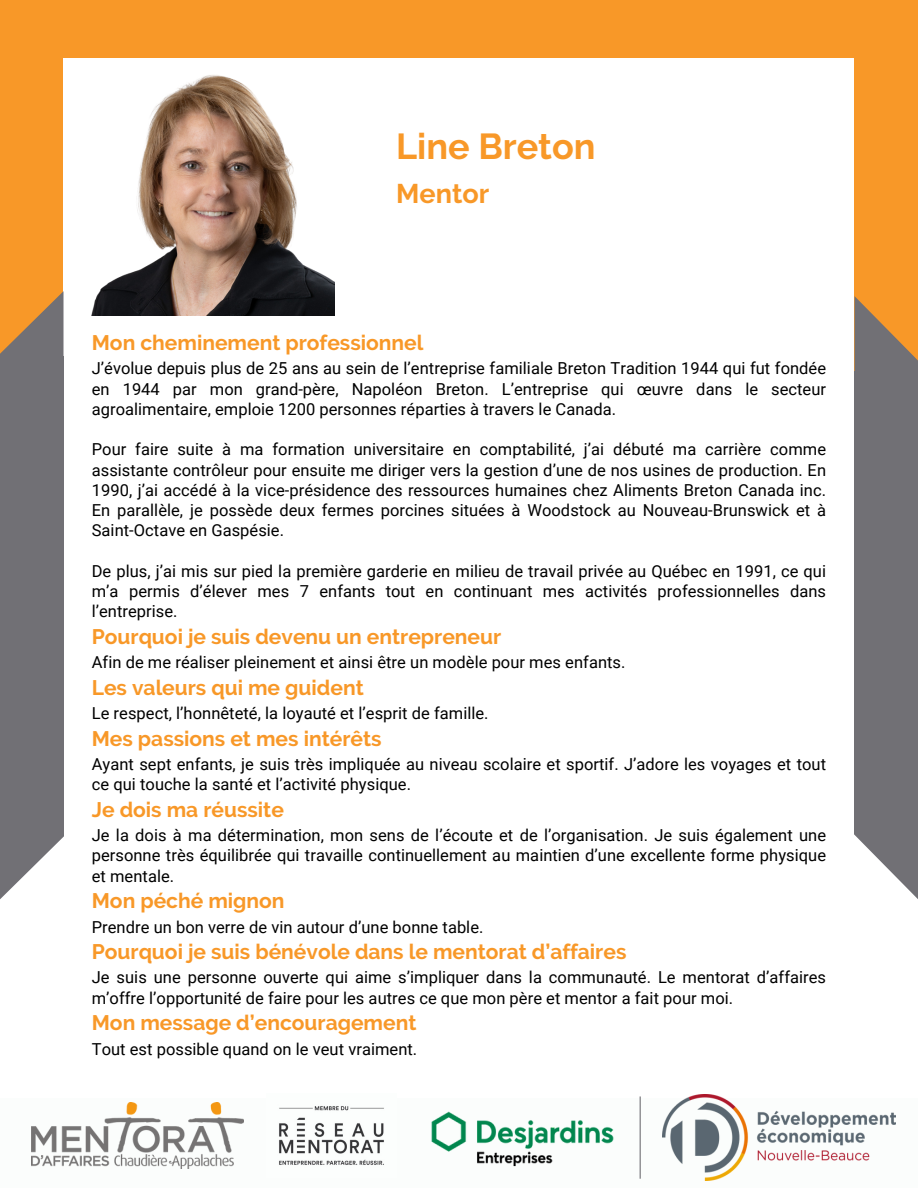
<style>
.page{position:relative;width:918px;height:1188px;background:#fff}
.page>*{position:absolute;margin:0;border:0;box-sizing:border-box;transform-origin:0 0}
.t1{font:700 36px "Raleway";color:#f89828}
.t2{font:700 27px "Raleway";color:#f89828}
.t3{font:700 21px "Raleway";color:#f89828}
.t4{font:16.5px/20.2px "Roboto";letter-spacing:.005em;color:#000;text-align:justify}
</style>
<div class="page">
<div style="left:0;top:1099px;width:918px;height:89px;background:#fbfdfc"></div>
<img style="left:279px;top:1106px;width:105px;height:59px">
<img style="left:662px;top:1095px;width:233px;height:85px">
<img style="left:32px;top:1102px;width:211px;height:67px">
<img style="left:431px;top:1111px;width:183px;height:56px">
<div style="left:0;top:0;width:138px;height:363px;background:#f89828"></div>
<div style="left:0;top:0;width:918px;height:112px;background:#f89828"></div>
<div style="left:796px;top:0;width:122px;height:387px;background:#f89828"></div>
<div style="left:64px;top:58px;width:790px;height:967px;background:#fff"></div>
<img style="left:92px;top:75px;width:243px;height:240px">
<hr style="left:640px;top:1096px;width:1px;height:83px;background:#717075">
<svg style="left:0;top:291px;width:64px;height:80px"></svg>
<div style="left:0;top:356px;width:63px;height:547px;background:#717075"></div>
<svg style="left:0;top:833px;width:64px;height:70px"></svg>
<svg style="left:855px;top:296px;width:63px;height:75px"></svg>
<div style="left:854px;top:371px;width:64px;height:562px;background:#717075"></div>
<svg style="left:854px;top:834px;width:64px;height:99px"></svg>
<p class="t1" style="left:396px;top:125px;width:201px">Line Breton</p>
<p class="t2" style="left:396px;top:177px;width:95px">Mentor</p>
<p class="t3" style="left:92px;top:330px;width:333px">Mon cheminement professionnel</p>
<p class="t4" style="left:92px;top:359px;width:736px">J’évolue depuis plus de 25 ans au sein de l’entreprise familiale Breton Tradition 1944 qui fut fondée en 1944 par mon grand-père, Napoléon Breton. L’entreprise qui œuvre dans le secteur agroalimentaire, emploie 1200 personnes réparties à travers le Canada.</p>
<h3 class="t4" style="left:92px;top:440px;width:736px">Pour faire suite à ma formation universitaire en comptabilité, j’ai débuté ma carrière comme assistante contrôleur pour ensuite me diriger vers la gestion d’une de nos usines de production. En 1990, j’ai accédé à la vice-présidence des ressources humaines chez Aliments Breton Canada inc.<br>En parallèle, je possède deux fermes porcines situées à Woodstock au Nouveau-Brunswick et à Saint-Octave en Gaspésie.</h3>
<p class="t4" style="left:92px;top:561px;width:736px">De plus, j’ai mis sur pied la première garderie en milieu de travail privée au Québec en 1991, ce qui m’a permis d’élever mes 7 enfants tout en continuant mes activités professionnelles dans l’entreprise.</p>
<h3 class="t4" style="left:92px;top:652px;width:535px">Afin de me réaliser pleinement et ainsi être un modèle pour mes enfants.</h3>
<p class="t4" style="left:92px;top:703px;width:398px">Le respect, l’honnêteté, la loyauté et l’esprit de famille.</p>
<p class="t4" style="left:92px;top:754px;width:736px">Ayant sept enfants, je suis très impliquée au niveau scolaire et sportif. J’adore les voyages et tout ce qui touche la santé et l’activité physique.</p>
<p class="t4" style="left:92px;top:825px;width:736px">Je la dois à ma détermination, mon sens de l’écoute et de l’organisation. Je suis également une personne très équilibrée qui travaille continuellement au maintien d’une excellente forme physique et mentale.</p>
<p class="t4" style="left:92px;top:917px;width:393px">Prendre un bon verre de vin autour d’une bonne table.</p>
<h3 class="t4" style="left:92px;top:968px;width:736px">Je suis une personne ouverte qui aime s’impliquer dans la communauté. Le mentorat d’affaires m’offre l’opportunité de faire pour les autres ce que mon père et mentor a fait pour moi.</h3>
<p class="t4" style="left:92px;top:1039px;width:327px">Tout est possible quand on le veut vraiment.</p>
<h3 class="t3" style="left:92px;top:624px;width:411px">Pourquoi je suis devenu un entrepreneur</h3>
<p class="t3" style="left:92px;top:675px;width:273px">Les valeurs qui me guident</p>
<h3 class="t3" style="left:92px;top:726px;width:291px">Mes passions et mes intérêts</h3>
<h3 class="t3" style="left:92px;top:797px;width:194px">Je dois ma réussite</h3>
<p class="t3" style="left:92px;top:888px;width:194px">Mon péché mignon</p>
<p class="t3" style="left:92px;top:939px;width:536px">Pourquoi je suis bénévole dans le mentorat d’affaires</p>
<h3 class="t3" style="left:92px;top:1011px;width:326px">Mon message d’encouragement</h3>
</div>
